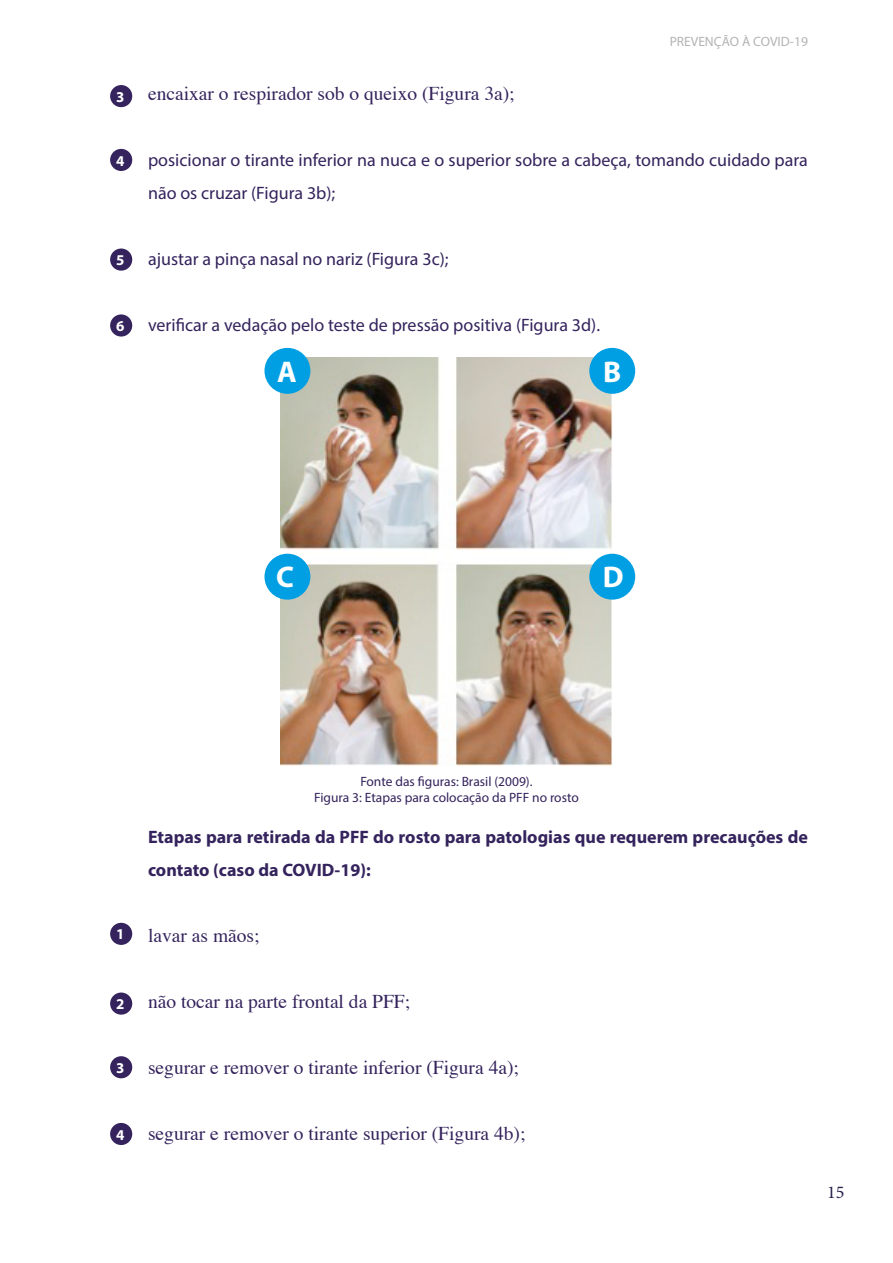
<style>
.page{position:relative;width:893px;height:1263px;background:#fff}
.page>*{position:absolute;margin:0;border:0;box-sizing:border-box;transform-origin:0 0}
.t1{font:700 30px "Myriad Pro";color:#fff}
.t2{font:19.5px "Times";color:#34235c}
.t3{font:18px/33px "Myriad Pro";color:#34235c}
.t4{font:700 18px/33px "Myriad Pro";color:#34235c}
.t5{font:18px "Minion Pro";color:#251f4a}
.t6{font:700 15px "Myriad Pro";color:#fff}
.t7{font:13.5px/16.2px "Myriad Pro";color:#34235c;text-align:center}
.t8{font:13.5px "Myriad Pro";color:#706f6f}
</style>
<div class="page">
<div style="left:110px;top:149px;width:22px;height:22px;background:#34235c;border-radius:50%"></div>
<div style="left:110px;top:249px;width:22px;height:22px;background:#34235c;border-radius:50%"></div>
<div style="left:110px;top:314px;width:22px;height:23px;background:#34235c;border-radius:50%"></div>
<div style="left:110px;top:923px;width:22px;height:22px;background:#34235c;border-radius:50%"></div>
<div style="left:110px;top:992px;width:22px;height:23px;background:#34235c;border-radius:50%"></div>
<div style="left:110px;top:1056px;width:22px;height:22px;background:#34235c;border-radius:50%"></div>
<div style="left:110px;top:1123px;width:22px;height:22px;background:#34235c;border-radius:50%"></div>
<img style="left:281px;top:357px;width:331px;height:408px">
<div style="left:264px;top:348px;width:46px;height:46px;background:#009fe3;border-radius:50%"></div>
<div style="left:264px;top:554px;width:46px;height:46px;background:#009fe3;border-radius:50%"></div>
<div style="left:589px;top:348px;width:46px;height:46px;background:#009fe3;border-radius:50%"></div>
<div style="left:589px;top:554px;width:46px;height:46px;background:#009fe3;border-radius:50%"></div>
<div style="left:110px;top:85px;width:22px;height:22px;background:#34235c;border-radius:50%"></div>
<p class="t8" style="left:670px;top:33px;width:140px">PREVENÇÃO À COVID-19</p>
<p class="t6" style="left:116px;top:87px;width:10px">3</p>
<p class="t2" style="left:148px;top:75px;width:368px">encaixar o respirador sob o queixo (Figura 3a);</p>
<p class="t6" style="left:116px;top:151px;width:10px">4</p>
<p class="t3" style="left:148px;top:143px;width:661px">posicionar o tirante inferior na nuca e o superior sobre a cabeça, tomando cuidado para não os cruzar (Figura 3b);</p>
<p class="t6" style="left:116px;top:250px;width:10px">5</p>
<p class="t3" style="left:148px;top:242px;width:302px">ajustar a pinça nasal no nariz (Figura 3c);</p>
<p class="t6" style="left:116px;top:316px;width:10px">6</p>
<p class="t3" style="left:148px;top:308px;width:454px">verificar a vedação pelo teste de pressão positiva (Figura 3d).</p>
<h1 class="t1" style="left:277px;top:352px;width:21px">A</h1>
<h1 class="t1" style="left:603px;top:352px;width:20px">B</h1>
<h1 class="t1" style="left:276px;top:558px;width:19px">C</h1>
<h1 class="t1" style="left:603px;top:557px;width:22px">D</h1>
<p class="t7" style="left:314px;top:773px;width:266px">Fonte das figuras: Brasil (2009).<br>Figura 3: Etapas para colocação da PFF no rosto</p>
<p class="t4" style="left:148px;top:819px;width:661px">Etapas para retirada da PFF do rosto para patologias que requerem precauções de contato (caso da COVID-19):</p>
<p class="t6" style="left:116px;top:925px;width:10px">1</p>
<p class="t2" style="left:148px;top:917px;width:113px">lavar as mãos;</p>
<p class="t6" style="left:116px;top:994px;width:10px">2</p>
<p class="t2" style="left:148px;top:983px;width:264px">não tocar na parte frontal da PFF;</p>
<p class="t6" style="left:116px;top:1058px;width:10px">3</p>
<p class="t2" style="left:148px;top:1049px;width:372px">segurar e remover o tirante inferior (Figura 4a);</p>
<p class="t6" style="left:116px;top:1125px;width:10px">4</p>
<p class="t2" style="left:148px;top:1115px;width:379px">segurar e remover o tirante superior (Figura 4b);</p>
<p class="t5" style="left:827px;top:1180px;width:19px">15</p>
</div>
